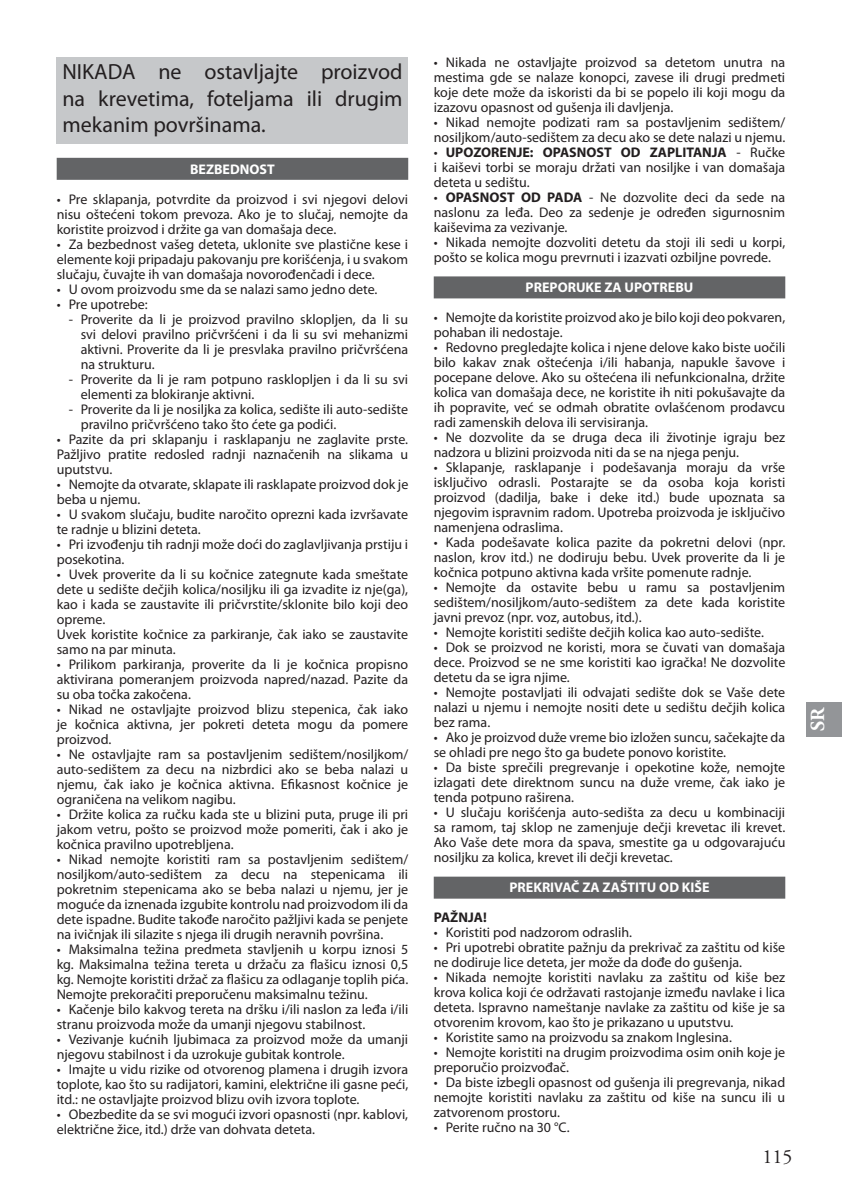
<style>
.page{position:relative;width:842px;height:1191px;background:#fff}
.page>*{position:absolute;margin:0;border:0;box-sizing:border-box;transform-origin:0 0}
.t1{font:22px/26.4px "Myriad Pro";color:#231f20;text-align:justify}
.t2{font:20px "Adobe Garamond Pro";color:#231f20}
.t3{font:700 20px "Adobe Garamond Pro";color:#fff}
.t4{font:14px/15px "Myriad Pro";color:#231f20;text-align:justify}
.t5{font:700 14px "Myriad Pro";color:#fff}
.t6{font:700 14px "Myriad Pro";color:#231f20}
.s1{font-weight:700}
</style>
<div class="page">
<div style="left:806px;top:702px;width:36px;height:34px;background:#939598"></div>
<div style="left:57px;top:57px;width:351px;height:86px;background:#c6c8ca"></div>
<div style="left:57px;top:158px;width:351px;height:22px;background:#636466"></div>
<div style="left:434px;top:276px;width:351px;height:22px;background:#636466"></div>
<div style="left:434px;top:876px;width:351px;height:22px;background:#636466"></div>
<h1 class="t1" style="left:62px;top:60px;width:342px">NIKADA ne ostavljajte proizvod na krevetima, foteljama ili drugim mekanim površinama.</h1>
<p class="t5" style="left:190px;top:164px;width:86px">BEZBEDNOST</p>
<p class="t4" style="left:57px;top:192px;width:353px">• Pre sklapanja, potvrdite da proizvod i svi njegovi delovi nisu oštećeni tokom prevoza. Ako je to slučaj, nemojte da koristite proizvod i držite ga van domašaja dece.</p>
<p class="t4" style="left:57px;top:237px;width:353px">• Za bezbednost vašeg deteta, uklonite sve plastične kese i elemente koji pripadaju pakovanju pre korišćenja, i u svakom slučaju, čuvajte ih van domašaja novorođenčadi i dece.</p>
<p class="t4" style="left:57px;top:282px;width:322px">• U ovom proizvodu sme da se nalazi samo jedno dete.</p>
<p class="t4" style="left:57px;top:297px;width:92px">• Pre upotrebe:</p>
<p class="t4" style="left:81px;top:312px;width:329px;text-indent:-12px">- Proverite da li je proizvod pravilno sklopljen, da li su svi delovi pravilno pričvršćeni i da li su svi mehanizmi aktivni. Proverite da li je presvlaka pravilno pričvršćena na strukturu.</p>
<p class="t4" style="left:81px;top:372px;width:329px;text-indent:-12px">- Proverite da li je ram potpuno rasklopljen i da li su svi elementi za blokiranje aktivni.</p>
<p class="t4" style="left:81px;top:402px;width:329px;text-indent:-12px">- Proverite da li je nosiljka za kolica, sedište ili auto-sedište pravilno pričvršćeno tako što ćete ga podići.</p>
<p class="t4" style="left:57px;top:432px;width:353px">• Pazite da pri sklapanju i rasklapanju ne zaglavite prste.<br>Pažljivo pratite redosled radnji naznačenih na slikama u uputstvu.</p>
<p class="t4" style="left:57px;top:477px;width:353px">• Nemojte da otvarate, sklapate ili rasklapate proizvod dok je beba u njemu.</p>
<p class="t4" style="left:57px;top:507px;width:353px">• U svakom slučaju, budite naročito oprezni kada izvršavate te radnje u blizini deteta.</p>
<p class="t4" style="left:57px;top:537px;width:353px">• Pri izvođenju tih radnji može doći do zaglavljivanja prstiju i posekotina.</p>
<p class="t4" style="left:57px;top:567px;width:353px;text-align:left">• Uvek proverite da li su kočnice zategnute kada smeštate dete u sedište dečjih kolica/nosiljku ili ga izvadite iz nje(ga), kao i kada se zaustavite ili pričvrstite/sklonite bilo koji deo opreme.<br>Uvek koristite kočnice za parkiranje, čak iako se zaustavite samo na par minuta.</p>
<p class="t4" style="left:57px;top:657px;width:353px">• Prilikom parkiranja, proverite da li je kočnica propisno aktivirana pomeranjem proizvoda napred/nazad. Pazite da su oba točka zakočena.</p>
<p class="t4" style="left:57px;top:702px;width:353px">• Nikad ne ostavljajte proizvod blizu stepenica, čak iako je kočnica aktivna, jer pokreti deteta mogu da pomere proizvod.</p>
<p class="t4" style="left:57px;top:747px;width:353px">• Ne ostavljajte ram sa postavljenim sedištem/nosiljkom/ auto-sedištem za decu na nizbrdici ako se beba nalazi u njemu, čak iako je kočnica aktivna. Efikasnost kočnice je ograničena na velikom nagibu.</p>
<p class="t4" style="left:57px;top:807px;width:353px">• Držite kolica za ručku kada ste u blizini puta, pruge ili pri jakom vetru, pošto se proizvod može pomeriti, čak i ako je kočnica pravilno upotrebljena.</p>
<p class="t4" style="left:57px;top:852px;width:353px">• Nikad nemojte koristiti ram sa postavljenim sedištem/ nosiljkom/auto-sedištem za decu na stepenicama ili pokretnim stepenicama ako se beba nalazi u njemu, jer je moguće da iznenada izgubite kontrolu nad proizvodom ili da dete ispadne. Budite takođe naročito pažljivi kada se penjete na ivičnjak ili silazite s njega ili drugih neravnih površina.</p>
<p class="t4" style="left:57px;top:942px;width:353px">• Maksimalna težina predmeta stavljenih u korpu iznosi 5 kg. Maksimalna težina tereta u držaču za flašicu iznosi 0,5 kg. Nemojte koristiti držač za flašicu za odlaganje toplih pića.<br>Nemojte prekoračiti preporučenu maksimalnu težinu.</p>
<p class="t4" style="left:57px;top:1002px;width:353px">• Kačenje bilo kakvog tereta na dršku i/ili naslon za leđa i/ili stranu proizvoda može da umanji njegovu stabilnost.</p>
<p class="t4" style="left:57px;top:1032px;width:353px">• Vezivanje kućnih ljubimaca za proizvod može da umanji njegovu stabilnost i da uzrokuje gubitak kontrole.</p>
<p class="t4" style="left:57px;top:1062px;width:353px">• Imajte u vidu rizike od otvorenog plamena i drugih izvora toplote, kao što su radijatori, kamini, električne ili gasne peći, itd.: ne ostavljajte proizvod blizu ovih izvora toplote.</p>
<p class="t4" style="left:57px;top:1107px;width:353px">• Obezbedite da se svi mogući izvori opasnosti (npr. kablovi, električne žice, itd.) drže van dohvata deteta.</p>
<p class="t4" style="left:434px;top:56px;width:353px">• Nikada ne ostavljajte proizvod sa detetom unutra na mestima gde se nalaze konopci, zavese ili drugi predmeti koje dete može da iskoristi da bi se popelo ili koji mogu da izazovu opasnost od gušenja ili davljenja.</p>
<p class="t4" style="left:434px;top:116px;width:353px">• Nikad nemojte podizati ram sa postavljenim sedištem/ nosiljkom/auto-sedištem za decu ako se dete nalazi u njemu.</p>
<p class="t4" style="left:434px;top:146px;width:353px">• <span class="s1">UPOZORENJE: OPASNOST OD ZAPLITANJA</span> - Ručke i kaiševi torbi se moraju držati van nosiljke i van domašaja deteta u sedištu.</p>
<p class="t4" style="left:434px;top:191px;width:353px">• <span class="s1">OPASNOST OD PADA</span> - Ne dozvolite deci da sede na naslonu za leđa. Deo za sedenje je određen sigurnosnim kaiševima za vezivanje.</p>
<p class="t4" style="left:434px;top:236px;width:353px">• Nikada nemojte dozvoliti detetu da stoji ili sedi u korpi, pošto se kolica mogu prevrnuti i izazvati ozbiljne povrede.</p>
<p class="t5" style="left:526px;top:282px;width:169px">PREPORUKE ZA UPOTREBU</p>
<p class="t4" style="left:434px;top:311px;width:353px">• Nemojte da koristite proizvod ako je bilo koji deo pokvaren, pohaban ili nedostaje.</p>
<p class="t4" style="left:434px;top:341px;width:353px">• Redovno pregledajte kolica i njene delove kako biste uočili bilo kakav znak oštećenja i/ili habanja, napukle šavove i pocepane delove. Ako su oštećena ili nefunkcionalna, držite kolica van domašaja dece, ne koristite ih niti pokušavajte da ih popravite, već se odmah obratite ovlašćenom prodavcu radi zamenskih delova ili servisiranja.</p>
<p class="t4" style="left:434px;top:431px;width:353px">• Ne dozvolite da se druga deca ili životinje igraju bez nadzora u blizini proizvoda niti da se na njega penju.</p>
<p class="t4" style="left:434px;top:461px;width:353px">• Sklapanje, rasklapanje i podešavanja moraju da vrše isključivo odrasli. Postarajte se da osoba koja koristi proizvod (dadilja, bake i deke itd.) bude upoznata sa njegovim ispravnim radom. Upotreba proizvoda je isključivo namenjena odraslima.</p>
<p class="t4" style="left:434px;top:536px;width:353px">• Kada podešavate kolica pazite da pokretni delovi (npr. naslon, krov itd.) ne dodiruju bebu. Uvek proverite da li je kočnica potpuno aktivna kada vršite pomenute radnje.</p>
<p class="t4" style="left:434px;top:581px;width:353px">• Nemojte da ostavite bebu u ramu sa postavljenim sedištem/nosiljkom/auto-sedištem za dete kada koristite javni prevoz (npr. voz, autobus, itd.).</p>
<p class="t4" style="left:434px;top:626px;width:332px">• Nemojte koristiti sedište dečjih kolica kao auto-sedište.</p>
<p class="t4" style="left:434px;top:641px;width:353px">• Dok se proizvod ne koristi, mora se čuvati van domašaja dece. Proizvod se ne sme koristiti kao igračka! Ne dozvolite detetu da se igra njime.</p>
<p class="t4" style="left:434px;top:686px;width:353px">• Nemojte postavljati ili odvajati sedište dok se Vaše dete nalazi u njemu i nemojte nositi dete u sedištu dečjih kolica bez rama.</p>
<p class="t4" style="left:434px;top:731px;width:353px">• Ako je proizvod duže vreme bio izložen suncu, sačekajte da se ohladi pre nego što ga budete ponovo koristite.</p>
<p class="t4" style="left:434px;top:761px;width:353px">• Da biste sprečili pregrevanje i opekotine kože, nemojte izlagati dete direktnom suncu na duže vreme, čak iako je tenda potpuno raširena.</p>
<p class="t4" style="left:434px;top:806px;width:353px">• U slučaju korišćenja auto-sedišta za decu u kombinaciji sa ramom, taj sklop ne zamenjuje dečji krevetac ili krevet.<br>Ako Vaše dete mora da spava, smestite ga u odgovarajuću nosiljku za kolica, krevet ili dečji krevetac.</p>
<p class="t5" style="left:509px;top:882px;width:202px">PREKRIVAČ ZA ZAŠTITU OD KIŠE</p>
<p class="t6" style="left:434px;top:912px;width:54px">PAŽNJA!</p>
<p class="t4" style="left:434px;top:926px;width:200px">• Koristiti pod nadzorom odraslih.</p>
<p class="t4" style="left:434px;top:941px;width:353px">• Pri upotrebi obratite pažnju da prekrivač za zaštitu od kiše ne dodiruje lice deteta, jer može da dođe do gušenja.</p>
<p class="t4" style="left:434px;top:971px;width:353px">• Nikada nemojte koristiti navlaku za zaštitu od kiše bez krova kolica koji će održavati rastojanje između navlake i lica deteta. Ispravno nameštanje navlake za zaštitu od kiše je sa otvorenim krovom, kao što je prikazano u uputstvu.</p>
<p class="t4" style="left:434px;top:1031px;width:300px">• Koristite samo na proizvodu sa znakom Inglesina.</p>
<p class="t4" style="left:434px;top:1046px;width:353px">• Nemojte koristiti na drugim proizvodima osim onih koje je preporučio proizvođač.</p>
<p class="t4" style="left:434px;top:1076px;width:353px">• Da biste izbegli opasnost od gušenja ili pregrevanja, nikad nemojte koristiti navlaku za zaštitu od kiše na suncu ili u zatvorenom prostoru.</p>
<p class="t4" style="left:434px;top:1121px;width:137px">• Perite ručno na 30 °C.</p>
<h2 class="t2" style="left:763px;top:1148px;width:31px">115</h2>
<h2 class="t3" style="left:810px;top:731px;width:26px;rotate:-90deg">SR</h2>
</div>
